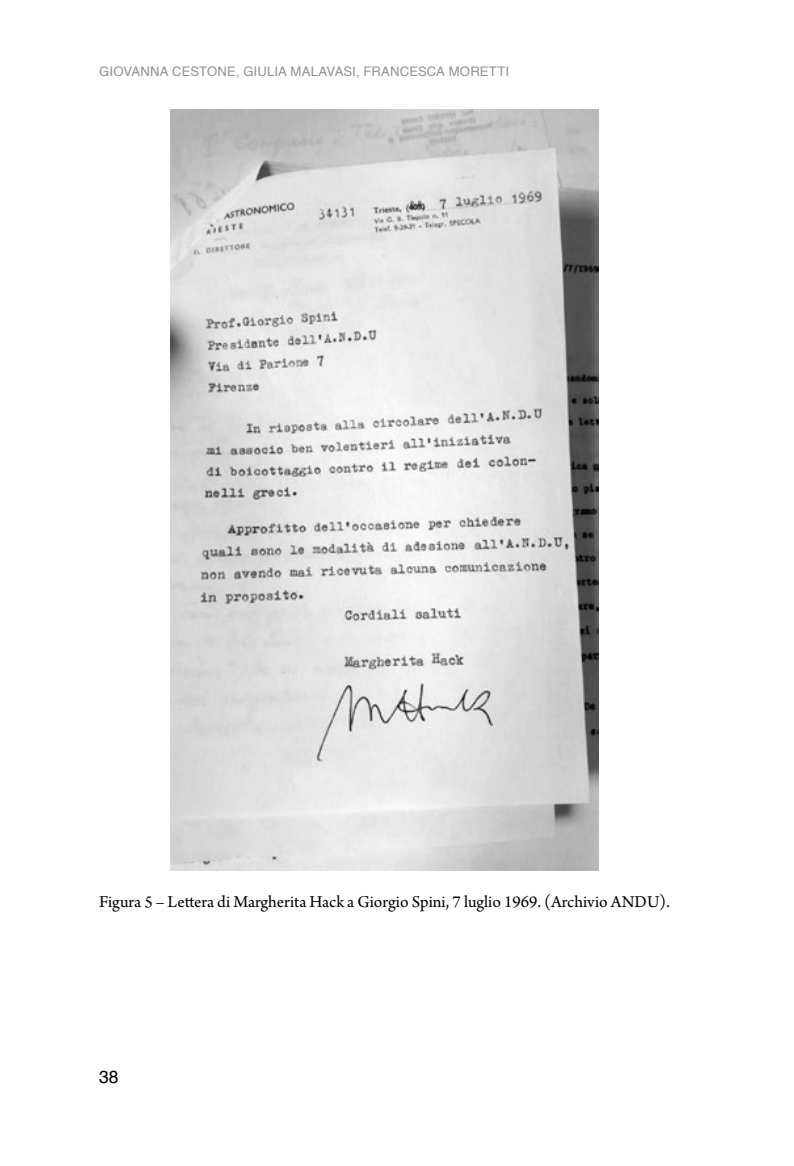
<style>
.page{position:relative;width:794px;height:1166px;background:#fff}
.page>*{position:absolute;margin:0;border:0;box-sizing:border-box;transform-origin:0 0}
.t1{font:17.5px "Arno Pro";color:#000}
.t2{font:17.5px "Helvetica";color:#000}
.t3{font:13.12px "Helvetica";letter-spacing:.01em;color:#919191}
</style>
<div class="page">
<img style="left:170px;top:110px;width:428px;height:760px">
<p class="t3" style="left:99px;top:61px;width:43px">GIOVANNA</p>
<p class="t3" style="left:172px;top:61px;width:220px">CESTON E, GIU LIA MALAVASI, FRANC</p>
<p class="t3" style="left:409px;top:61px;width:101px">ESCA MORETTI</p>
<p class="t1" style="left:99px;top:892px;width:572px">Figura 5 – Lettera di Margherita Hack a Giorgio Spini, 7 luglio 1969. (Archivio ANDU).</p>
<p class="t2" style="left:99px;top:1063px;width:21px">38</p>
</div>
